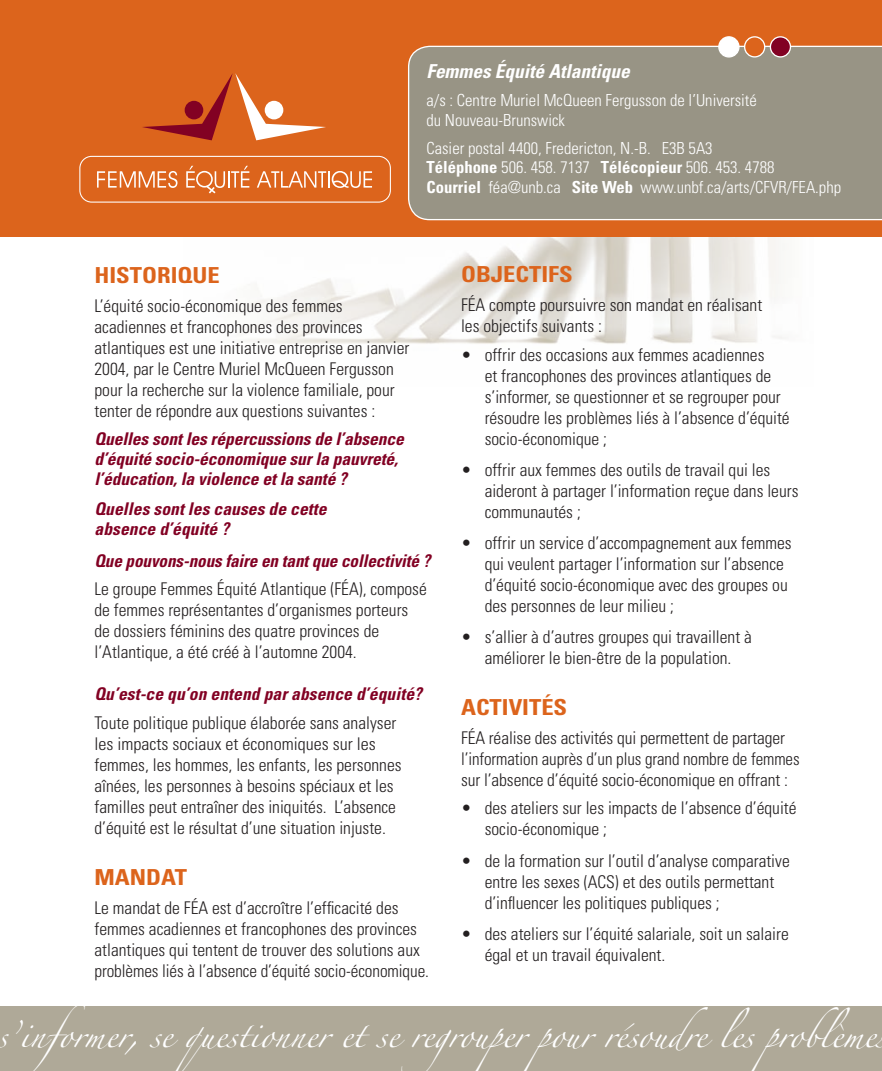
<style>
.page{position:relative;width:882px;height:1071px;background:#fff}
.page>*{position:absolute;margin:0;border:0;box-sizing:border-box;transform-origin:0 0}
.t1{font:23.62px "Zapfino";color:#fff}
.t2{font:700 condensed 22.05px "Univers";color:#dc641c;scale:1.11 1}
.t3{font:italic 700 condensed 19.25px "Univers";color:#fff}
.t4{font:300 condensed 17.5px/21px "Univers";color:#231f20}
.t5{font:italic 700 condensed 17.5px/20.1px "Univers";letter-spacing:-.005em;color:#820123}
.t6{font:300 condensed 16.62px/19.9px "Univers";color:#fff}
.s1{font-weight:700}
</style>
<div class="page">
<img style="left:183px;top:236px;width:630px;height:108px">
<div style="left:0;top:0;width:882px;height:236px;background:#dc641c"></div>
<svg style="left:97px;top:171px;width:81px;height:17px"></svg>
<svg style="left:257px;top:171px;width:115px;height:17px"></svg>
<svg style="left:186px;top:166px;width:63px;height:27px"></svg>
<svg style="left:142px;top:73px;width:184px;height:67px"></svg>
<div style="left:185px;top:101px;width:18px;height:18px;background:#820123;border-radius:50%"></div>
<div style="left:79px;top:156px;width:312px;height:47px;border:1px solid #fff;border-radius:12px"></div>
<div style="left:0;top:1007px;width:882px;height:64px;background:#afa998"></div>
<div style="left:408px;top:46px;width:474px;height:174px;background:#989485"></div>
<div style="left:770px;top:37px;width:20px;height:20px;background:#820123;border-radius:50%"></div>
<div style="left:770px;top:36px;width:21px;height:22px;border:1px solid #fff;border-radius:50%"></div>
<div style="left:745px;top:37px;width:20px;height:20px;background:#dc641c;border-radius:50%"></div>
<div style="left:744px;top:36px;width:21px;height:22px;border:1px solid #fff;border-radius:50%"></div>
<div style="left:719px;top:37px;width:20px;height:20px;background:#fff;border-radius:50%"></div>
<div style="left:718px;top:36px;width:22px;height:22px;border:1px solid #fff;border-radius:50%"></div>
<p class="t3" style="left:426px;top:59px;width:205px">Femmes Équité Atlantique</p>
<p class="t6" style="left:426px;top:90px;width:332px">a/s : Centre Muriel McQueen Fergusson de l’Université du Nouveau-Brunswick</p>
<p class="t6" style="left:426px;top:137px;width:288px">Casier postal 4400, Fredericton, N.-B. E3B 5A3</p>
<p class="t6" style="left:426px;top:157px;width:416px"><span class="s1">Téléphone</span> 506. 458. 7137 <span class="s1">Télécopieur</span> 506. 453. 4788<br><span class="s1">Courriel</span> féa@unb.ca <span class="s1">Site Web</span> www.unbf.ca/arts/CFVR/FEA.php</p>
<p class="t2" style="left:461px;top:261px;width:100px">OBJECTIFS</p>
<p class="t4" style="left:461px;top:294px;width:303px">FÉA compte poursuivre son mandat en réalisant les objectifs suivants :</p>
<p class="t4" style="left:485px;top:344px;width:307px;text-indent:-24px">• offrir des occasions aux femmes acadiennes<br>et francophones des provinces atlantiques de s’informer, se questionner et se regrouper pour résoudre les problèmes liés à l’absence d’équité socio-économique ;</p>
<p class="t4" style="left:485px;top:459px;width:315px;text-indent:-24px">• offrir aux femmes des outils de travail qui les aideront à partager l’information reçue dans leurs communautés ;</p>
<p class="t4" style="left:485px;top:532px;width:309px;text-indent:-24px">• offrir un service d’accompagnement aux femmes qui veulent partager l’information sur l’absence d’équité socio-économique avec des groupes ou des personnes de leur milieu ;</p>
<p class="t4" style="left:461px;top:626px;width:292px;text-align:center">• s’allier à d’autres groupes qui travaillent à améliorer le bien-être de la population.</p>
<p class="t2" style="left:461px;top:693px;width:95px">ACTIVITÉS</p>
<p class="t4" style="left:461px;top:727px;width:340px">FÉA réalise des activités qui permettent de partager l’information auprès d’un plus grand nombre de femmes sur l’absence d’équité socio-économique en offrant :</p>
<p class="t4" style="left:485px;top:798px;width:313px;text-indent:-24px">• des ateliers sur les impacts de l’absence d’équité socio-économique ;</p>
<p class="t4" style="left:485px;top:850px;width:307px;text-indent:-24px">• de la formation sur l’outil d’analyse comparative entre les sexes (ACS) et des outils permettant d’influencer les politiques publiques ;</p>
<p class="t4" style="left:485px;top:923px;width:306px;text-indent:-24px">• des ateliers sur l’équité salariale, soit un salaire égal et un travail équivalent.</p>
<p class="t1" style="left:-4px;top:1025px;width:892px">s’informer, se questionner et se regrouper pour résoudre les problèmes</p>
<p class="t2" style="left:94px;top:262px;width:101px">HISTORI QUE</p>
<p class="t4" style="left:94px;top:295px;width:316px">L’équité socio-économique des femmes acadiennes et francophones des provinces atlantiques est une initiative entreprise en janvier 2004, par le Centre Muriel McQueen Fergusson pour la recherche sur la violence familiale, pour tenter de répondre aux questions suivantes :</p>
<p class="t5" style="left:94px;top:428px;width:311px">Quelles sont les répercussions de l’absence d’équité socio-économique sur la pauvreté, l’éducation, la violence et la santé ?</p>
<p class="t5" style="left:94px;top:499px;width:234px">Quelles sont les causes de cette absence d’équité ?</p>
<p class="t5" style="left:94px;top:550px;width:337px">Que pouvons-nous faire en tant que collectivité ?</p>
<p class="t4" style="left:94px;top:579px;width:334px">Le groupe Femmes Équité Atlantique (FÉA), composé de femmes représentantes d’organismes porteurs de dossiers féminins des quatre provinces de l’Atlantique, a été créé à l’automne 2004.</p>
<p class="t5" style="left:94px;top:684px;width:329px">Qu’est-ce qu’on entend par absence d’équité?</p>
<p class="t4" style="left:94px;top:712px;width:309px">Toute politique publique élaborée sans analyser les impacts sociaux et économiques sur les femmes, les hommes, les enfants, les personnes aînées, les personnes à besoins spéciaux et les familles peut entraîner des iniquités. L’absence d’équité est le résultat d’une situation injuste.</p>
<p class="t2" style="left:94px;top:863px;width:85px">MANDAT</p>
<p class="t4" style="left:94px;top:897px;width:336px">Le mandat de FÉA est d’accroître l’efficacité des femmes acadiennes et francophones des provinces atlantiques qui tentent de trouver des solutions aux problèmes liés à l’absence d’équité socio-économique.</p>
</div>
